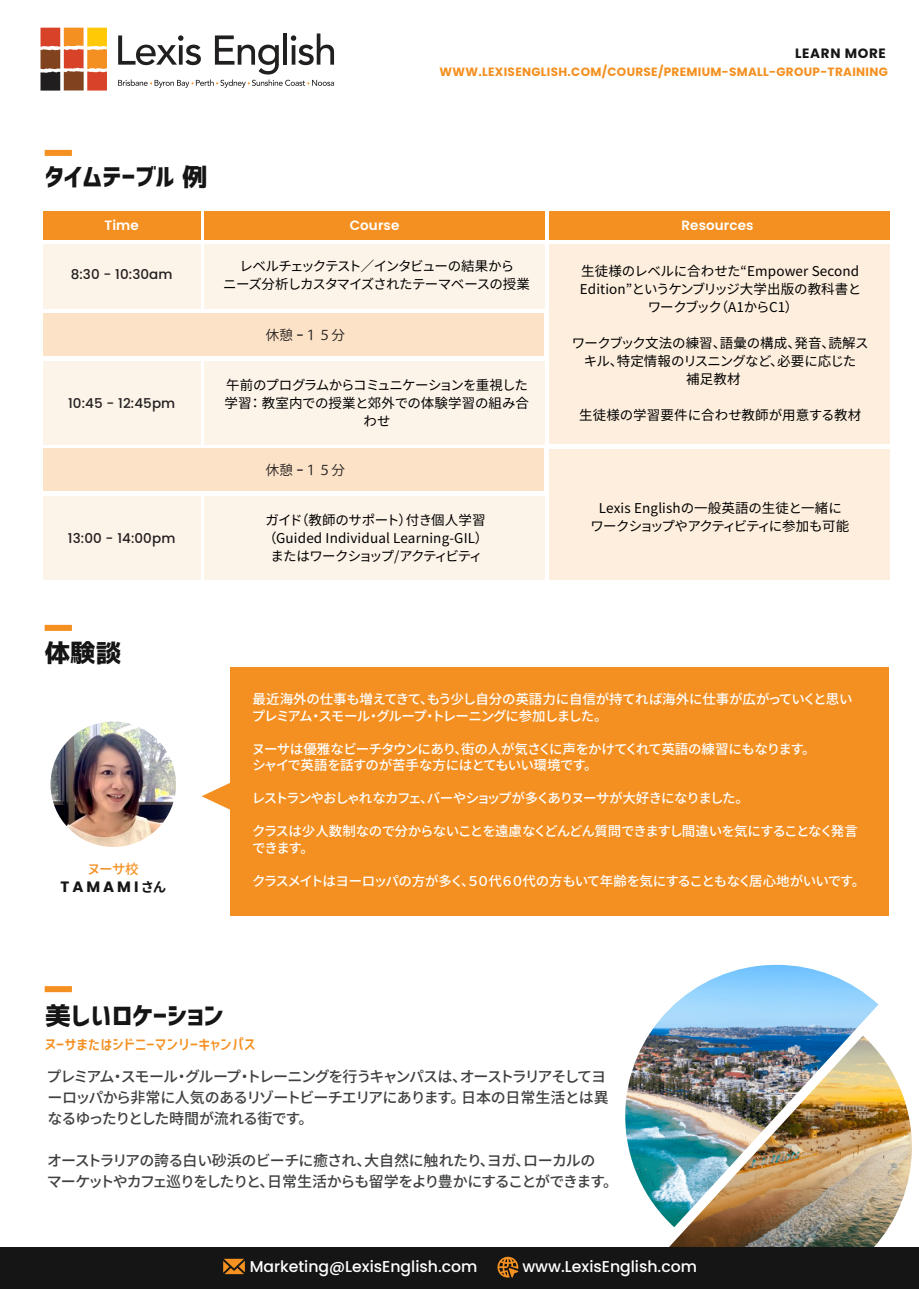
<style>
.page{position:relative;width:919px;height:1289px;background:#fff}
.page>*{position:absolute;margin:0;border:0;box-sizing:border-box;transform-origin:0 0}
.t1{font:25.5px "Corporate Logo Bold";color:#151515}
.t2{font:25.5px "Corporate Logo Bold";color:#151515;scale:1.04 1}
.t3{font:500 15.6px "Poppins";color:#fff}
.t4{font:500 15px/21px "Noto Sans JP";letter-spacing:-.065em;color:#3f4040}
.t5{font:15px "Corporate Logo Medium";color:#f49021;scale:1.04 1}
.t6{font:700 15px "Poppins";letter-spacing:.2em;color:#151515}
.t7{font:13.5px/18px "Noto Sans JP";letter-spacing:-.015em;color:#000;text-align:center}
.t8{font:500 13.5px/16.5px "Noto Sans JP";letter-spacing:-.035em;color:#fff}
.t9{font:500 13.5px/16.5px "Noto Sans JP";letter-spacing:-.055em;color:#fff}
.t10{font:500 13.5px/16.5px "Noto Sans JP";letter-spacing:-.075em;color:#fff}
.t11{font:500 13.5px "Noto Sans JP";letter-spacing:-.085em;color:#fff}
.t12{font:13.5px/18px "Noto Sans JP";letter-spacing:-.07em;color:#000;text-align:center}
.t13{font:500 13.5px "Noto Sans JP";letter-spacing:-.1em;color:#fff}
.t14{font:500 13.5px "Poppins";letter-spacing:.01em;color:#231f20}
.t15{font:13.5px "Noto Sans JP";letter-spacing:.005em;color:#000}
.t16{font:600 13.5px "Poppins";letter-spacing:.01em;color:#fff}
.t17{font:13.5px "Koz Go Pr 6 N";letter-spacing:.01em;color:#231f20}
.t18{font:700 13.5px "Poppins";letter-spacing:.05em;color:#151515}
.t19{font:500 13.5px "Noto Sans JP";color:#f49021}
.t20{font:700 12px "Poppins";letter-spacing:.025em;color:#f49021}
.s1{font-family:"Poppins";font-weight:500}
.s2{font-family:"Noto Sans JP";font-size:13.5px}
</style>
<div class="page">
<div style="left:230px;top:667px;width:658px;height:248px;background:#f49021"></div>
<div style="left:45px;top:150px;width:27px;height:6px;background:#f49021"></div>
<div style="left:45px;top:625px;width:27px;height:6px;background:#f49021"></div>
<svg style="left:40px;top:28px;width:67px;height:63px;background:#c88050"></svg>
<svg style="left:118px;top:33px;width:216px;height:55px"></svg>
<div style="left:45px;top:986px;width:27px;height:6px;background:#f49021"></div>
<img style="left:625px;top:964px;width:253px;height:256px">
<img style="left:667px;top:1035px;width:244px;height:212px">
<div style="left:43px;top:211px;width:157px;height:29px;background:#f49021"></div>
<div style="left:204px;top:211px;width:340px;height:29px;background:#f49021"></div>
<div style="left:549px;top:211px;width:340px;height:29px;background:#f49021"></div>
<div style="left:43px;top:244px;width:157px;height:65px;background:#fdf4e9"></div>
<div style="left:44px;top:313px;width:500px;height:43px;background:#fce3c8"></div>
<div style="left:44px;top:448px;width:500px;height:42px;background:#fce3c8"></div>
<div style="left:204px;top:244px;width:340px;height:65px;background:#fdf4e9"></div>
<div style="left:549px;top:244px;width:340px;height:200px;background:#fdeedd"></div>
<div style="left:43px;top:361px;width:157px;height:84px;background:#fdf4e9"></div>
<div style="left:204px;top:361px;width:340px;height:84px;background:#fdf4e9"></div>
<div style="left:43px;top:496px;width:157px;height:84px;background:#fdf4e9"></div>
<div style="left:204px;top:496px;width:340px;height:84px;background:#fdf4e9"></div>
<div style="left:549px;top:449px;width:340px;height:131px;background:#fdeedd"></div>
<img style="left:51px;top:721px;width:125px;height:126px;border-radius:63px">
<svg style="left:201px;top:783px;width:29px;height:27px"></svg>
<div style="left:0;top:1247px;width:918px;height:41px;background:#151515"></div>
<svg style="left:497px;top:1256px;width:21px;height:21px"></svg>
<svg style="left:223px;top:1258px;width:22px;height:16px"></svg>
<p class="t18" style="left:795px;top:45px;width:92px">LEARN MORE</p>
<h1 class="t1" style="left:45px;top:159px;width:164px">タイムテーブル 例</h1>
<p class="t20" style="left:439px;top:64px;width:449px">WWW.LEXISENGLISH.COM/COURSE/PREMIUM-SMALL-GROUP-TRAINING</p>
<p class="t16" style="left:104px;top:218px;width:36px">Time</p>
<p class="t16" style="left:349px;top:218px;width:51px">Course</p>
<p class="t16" style="left:681px;top:218px;width:74px">Resources</p>
<p class="t14" style="left:71px;top:267px;width:103px">8:30 - 10:30am</p>
<p class="t12" style="left:223px;top:257px;width:308px">レベルチェックテスト／インタビューの結果から<br>ニーズ分析しカスタマイズされたテーマベースの授業</p>
<p class="t7" style="left:580px;top:262px;width:283px">生徒様のレベルに合わせた“Empower Second<br>Edition”というケンブリッジ大学出版の教科書とワークブック（A1からC1）</p>
<p class="t7" style="left:571px;top:334px;width:298px">ワークブック文法の練習、語彙の構成、発音、読解スキル、特定情報のリスニングなど、必要に応じた<br>補足教材　</p>
<p class="t15" style="left:579px;top:407px;width:283px">生徒様の学習要件に合わせ教師が用意する教材</p>
<p class="t17" style="left:266px;top:328px;width:81px">休憩 <span class="s1">-</span>１５分</p>
<p class="t7" style="left:224px;top:376px;width:306px">午前のプログラムからコミュニケーションを重視した学習： 教室内での授業と郊外での体験学習の組み合わせ</p>
<p class="t14" style="left:68px;top:395px;width:109px">10:45 - 12:45pm</p>
<p class="t14" style="left:68px;top:530px;width:109px">13:00 - 14:00pm</p>
<h1 class="t1" style="left:45px;top:635px;width:78px">体験談</h1>
<p class="t19" style="left:87px;top:861px;width:53px">ヌーサ校</p>
<p class="t6" style="left:60px;top:878px;width:107px">TAMAMI<span class="s2">さん</span></p>
<p class="t17" style="left:266px;top:462px;width:81px">休憩 <span class="s1">-</span>１５分</p>
<p class="t7" style="left:263px;top:511px;width:227px">ガイド（教師のサポート）付き個人学習（Guided Individual Learning-GIL）またはワークショップ/アクティビティ</p>
<p class="t7" style="left:590px;top:499px;width:260px">Lexis Englishの一般英語の生徒と一緒にワークショップやアクティビティに参加も可能</p>
<p class="t8" style="left:252px;top:691px;width:602px">最近海外の仕事も増えてきて、もう少し自分の英語力に自信が持てれば海外に仕事が広がっていくと思いプレミアム・スモール・グループ・トレーニングに参加しました。</p>
<p class="t9" style="left:252px;top:741px;width:565px">ヌーサは優雅なビーチタウンにあり、街の人が気さくに声をかけてくれて英語の練習にもなります。シャイで英語を話すのが苦手な方にはとてもいい環境です。</p>
<p class="t13" style="left:252px;top:790px;width:498px">レストランやおしゃれなカフェ、バーやショップが多くありヌーサが大好きになりました。</p>
<p class="t10" style="left:252px;top:823px;width:607px">クラスは少人数制なので分からないことを遠慮なくどんどん質問できますし間違いを気にすることなく発言できます。</p>
<p class="t11" style="left:252px;top:873px;width:614px">クラスメイトはヨーロッパの方が多く、５０代６０代の方もいて年齢を気にすることもなく居心地がいいです。</p>
<h1 class="t2" style="left:45px;top:998px;width:174px">美しいロケーション</h1>
<p class="t5" style="left:45px;top:1034px;width:204px">ヌーサまたはシドニーマンリーキャンパス</p>
<p class="t4" style="left:47px;top:1066px;width:563px">プレミアム・スモール・グループ・トレーニングを行うキャンパスは、オーストラリアそしてヨーロッパから非常に人気のあるリゾートビーチエリアにあります。日本の日常生活とは異なるゆったりとした時間が流れる街です。</p>
<p class="t4" style="left:47px;top:1150px;width:573px">オーストラリアの誇る白い砂浜のビーチに癒され、大自然に触れたり、ヨガ、ローカルの<br>マーケットやカフェ巡りをしたりと、日常生活からも留学をより豊かにすることができます。</p>
<p class="t3" style="left:250px;top:1257px;width:229px">Marketing@LexisEnglish.com</p>
<p class="t3" style="left:522px;top:1257px;width:176px">www.LexisEnglish.com</p>
</div>
